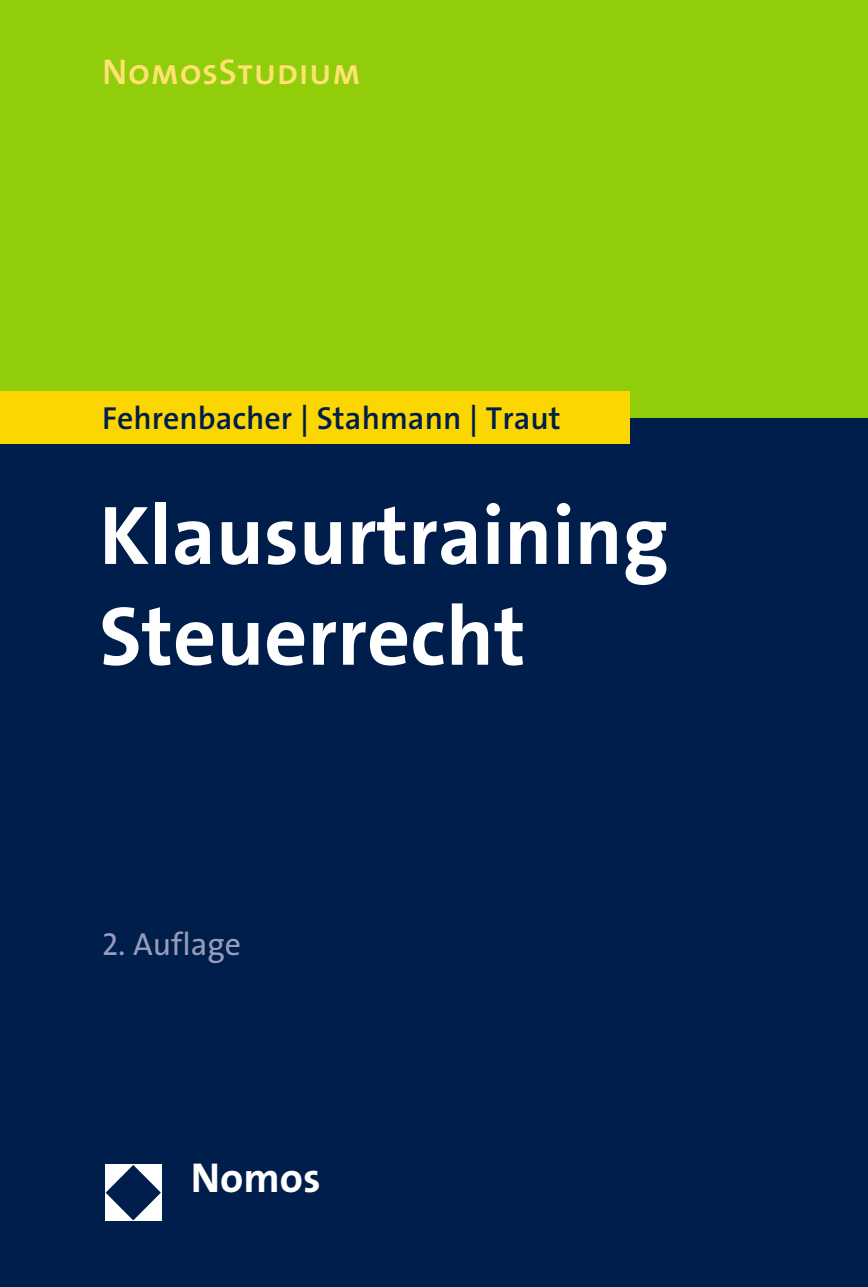
<style>
.page{position:relative;width:868px;height:1287px;background:#fff}
.page>*{position:absolute;margin:0;border:0;box-sizing:border-box;transform-origin:0 0}
.t1{font:700 84px/100.8px "The Sans Os F";color:#fff}
.t2{font:700 42px "The Sans Os F";color:#fff}
.t3{font:600 36px "The Sans Os F";letter-spacing:.015em;color:#ffe370}
.t4{font:600 32px "The Sans Os F";color:#001e4c}
.t5{font:32px "The Sans Os F";color:#969cba}
</style>
<div class="page">
<div style="left:0;top:418px;width:867px;height:869px;background:#001e4c"></div>
<div style="left:0;top:0;width:867px;height:418px;background:#91cd0b"></div>
<div style="left:0;top:392px;width:629px;height:52px;background:#fcd600"></div>
<div style="left:105px;top:1164px;width:56px;height:57px;background:#fff"></div>
<svg style="left:106px;top:1165px;width:55px;height:55px"></svg>
<p class="t3" style="left:102px;top:49px;width:260px">NomosStudium</p>
<p class="t4" style="left:102px;top:398px;width:460px">Fehrenbacher | Stahmann | Traut</p>
<h1 class="t1" style="left:99px;top:486px;width:570px">Klausurtraining<br>Steuerrecht</h1>
<p class="t5" style="left:102px;top:923px;width:140px">2. Auflage</p>
<h2 class="t2" style="left:191px;top:1151px;width:131px">Nomos</h2>
</div>
